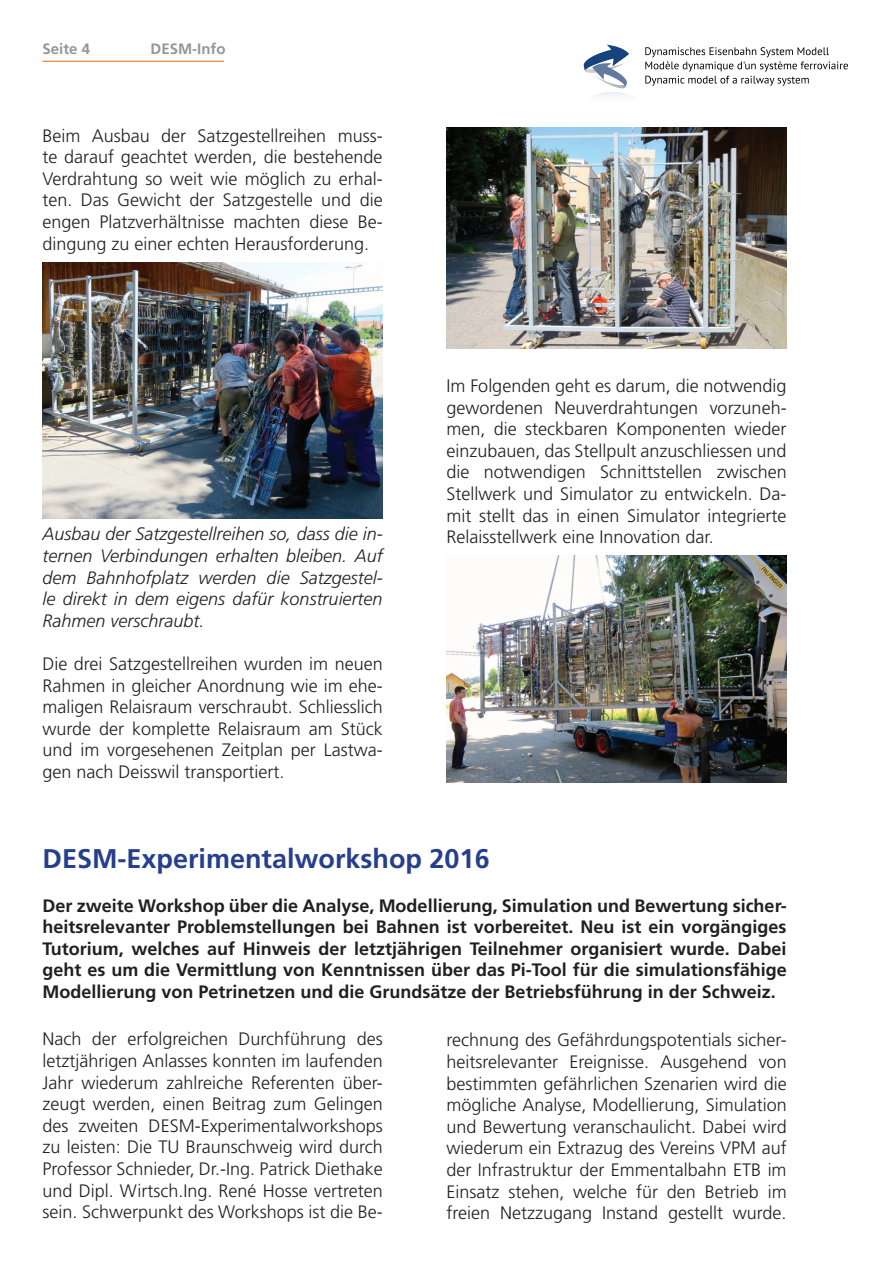
<style>
.page{position:relative;width:893px;height:1263px;background:#fff}
.page>*{position:absolute;margin:0;border:0;box-sizing:border-box;transform-origin:0 0}
.t1{font:700 27px "Frutiger";color:#253f8e}
.t2{font:300 18px/21.6px "Frutiger";color:#231f20;text-align:justify}
.t3{font:700 18px/21.6px "Frutiger";color:#231f20;text-align:justify}
.t4{font:italic 300 18px/21.6px "Frutiger";color:#231f20;text-align:justify}
.t5{font:700 15px "Frutiger";color:#939598}
</style>
<div class="page">
<svg style="left:584px;top:45px;width:46px;height:51px"></svg>
<svg style="left:645px;top:47px;width:203px;height:39px"></svg>
<hr style="left:43px;top:61px;width:181px;height:1px;background:#f47921">
<img style="left:43px;top:263px;width:340px;height:255px">
<img style="left:446px;top:128px;width:341px;height:221px">
<img style="left:446px;top:555px;width:341px;height:227px">
<p class="t5" style="left:43px;top:40px;width:49px">Seite 4</p>
<p class="t5" style="left:151px;top:40px;width:76px">DESM-Info</p>
<p class="t2" style="left:43px;top:125px;width:342px">Beim Ausbau der Satzgestellreihen muss&shy;te darauf geachtet werden, die bestehende Verdrahtung so weit wie möglich zu erhal&shy;ten. Das Gewicht der Satzgestelle und die engen Platzverhältnisse machten diese Be&shy;dingung zu einer echten Herausforderung.</p>
<p class="t4" style="left:43px;top:523px;width:342px">Ausbau der Satzgestellreihen so, dass die in&shy;ternen Verbindungen erhalten bleiben. Auf dem Bahnhofplatz werden die Satzgestel&shy;le direkt in dem eigens dafür konstruierten Rahmen verschraubt.</p>
<p class="t2" style="left:43px;top:653px;width:342px">Die drei Satzgestellreihen wurden im neuen Rahmen in gleicher Anordnung wie im ehe&shy;maligen Relaisraum verschraubt. Schliesslich wurde der komplette Relaisraum am Stück und im vorgesehenen Zeitplan per Lastwa&shy;gen nach Deisswil transportiert.</p>
<p class="t2" style="left:446px;top:375px;width:342px">Im Folgenden geht es darum, die notwendig gewordenen Neuverdrahtungen vorzuneh&shy;men, die steckbaren Komponenten wieder einzubauen, das Stellpult anzuschliessen und die notwendigen Schnittstellen zwischen Stellwerk und Simulator zu entwickeln. Da&shy;mit stellt das in einen Simulator integrierte Relaisstellwerk eine Innovation dar.</p>
<h1 class="t1" style="left:43px;top:843px;width:449px">DESM-Experimentalworkshop 2016</h1>
<p class="t3" style="left:43px;top:894px;width:746px">Der zweite Workshop über die Analyse, Modellierung, Simulation und Bewertung sicher&shy;heitsrelevanter Problemstellungen bei Bahnen ist vorbereitet. Neu ist ein vorgängiges Tutorium, welches auf Hinweis der letztjährigen Teilnehmer organisiert wurde. Dabei geht es um die Vermittlung von Kenntnissen über das Pi-Tool für die simulationsfähige Modellierung von Petrinetzen und die Grundsätze der Betriebsführung in der Schweiz.</p>
<p class="t2" style="left:43px;top:1028px;width:342px">Nach der erfolgreichen Durchführung des letztjährigen Anlasses konnten im laufenden Jahr wiederum zahlreiche Referenten über&shy;zeugt werden, einen Beitrag zum Gelingen des zweiten DESM-Experimentalworkshops zu leisten: Die TU Braunschweig wird durch Professor Schnieder, Dr.-Ing. Patrick Diethake und Dipl. Wirtsch.Ing. René Hosse vertreten sein. Schwerpunkt des Workshops ist die Be-</p>
<p class="t2" style="left:446px;top:1029px;width:342px">rechnung des Gefährdungspotentials sicher&shy;heitsrelevanter Ereignisse. Ausgehend von bestimmten gefährlichen Szenarien wird die mögliche Analyse, Modellierung, Simulation und Bewertung veranschaulicht. Dabei wird wiederum ein Extrazug des Vereins VPM auf der Infrastruktur der Emmentalbahn ETB im Einsatz stehen, welche für den Betrieb im freien Netzzugang Instand gestellt wurde.</p>
</div>
